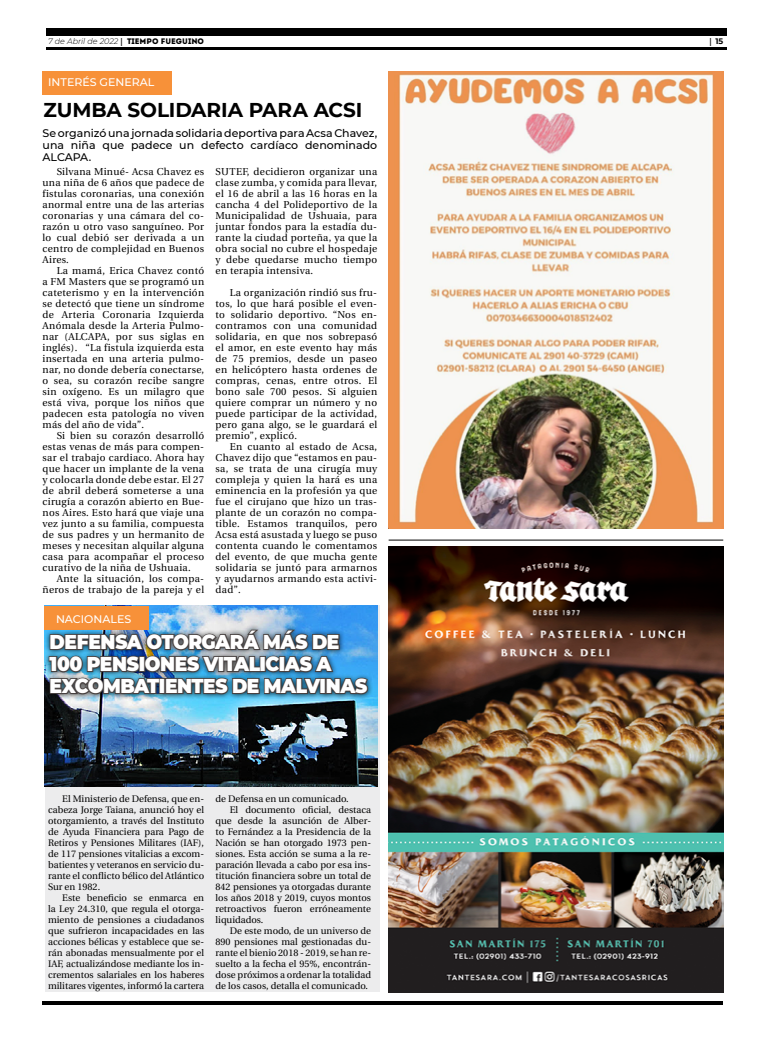
<style>
.page{position:relative;width:780px;height:1049px;background:#fff}
.page>*{position:absolute;margin:0;border:0;box-sizing:border-box;transform-origin:0 0}
.t1{font:900 20px/22px "Montserrat";letter-spacing:-.025em;color:#fff;scale:.93 1}
.t2{font:700 20px "Montserrat";letter-spacing:-.005em;color:#000}
.t3{font:500 11px/12px "Montserrat";color:#000;text-align:justify}
.t4{font:500 11px "Montserrat";color:#fff}
.t5{font:10px/11px "Utopia";letter-spacing:.03em;color:#000;text-align:justify}
.t6{font:9.5px/11px "Utopia";color:#000;text-align:justify}
.t7{font:italic 300 8px "Montserrat";color:#000}
.t8{font:700 8px "Montserrat";color:#000}
.s1{font-family:"Utopia";font-weight:700;font-style:normal}
.s2{font-family:"Intro";font-weight:400;font-style:normal}
.s3{font-family:"Utopia"}
</style>
<div class="page">
<hr style="left:46px;top:48px;width:680px;height:2px;background:#000">
<div style="left:46px;top:28px;width:680px;height:7px;background:#000"></div>
<hr style="left:43px;top:1001px;width:680px;height:4px;background:#000">
<div style="left:43px;top:72px;width:128px;height:23px;background:#f79139"></div>
<img style="left:388px;top:546px;width:335px;height:446px">
<hr style="left:388px;top:540px;width:335px;height:1px;background:#000">
<img style="left:388px;top:72px;width:335px;height:456px">
<div style="left:45px;top:605px;width:334px;height:387px;background:#ececed"></div>
<img style="left:45px;top:606px;width:332px;height:181px">
<div style="left:45px;top:606px;width:104px;height:23px;background:#f79139"></div>
<div style="left:43px;top:624px;width:330px;height:75px;background:#000;opacity:.75"></div>
<img style="left:48px;top:629px;width:321px;height:67px">
<p class="t7" style="left:48px;top:36px;width:157px">7 de Abril de 2022 <span class="s1">|</span> <span class="s2">TIEMPO FUEGUINO</span></p>
<p class="t8" style="left:709px;top:35px;width:15px"><span class="s3">|</span> 15</p>
<p class="t4" style="left:48px;top:74px;width:108px">INTERÉS GENERAL</p>
<h1 class="t2" style="left:43px;top:96px;width:320px">ZUMBA SOLIDARIA PARA ACSI</h1>
<p class="t3" style="left:43px;top:126px;width:336px">Se organizó una jornada solidaria deportiva para Acsa Chavez, una niña que padece un defecto cardíaco denominado ALCAPA.</p>
<p class="t5" style="left:215px;top:166px;width:163px">SUTEF, decidieron organizar una clase zumba, y comida para llevar, el 16 de abril a las 16 horas en la cancha 4 del Polideportivo de la Municipalidad de Ushuaia, para juntar fondos para la estadía du&shy;rante la ciudad porteña, ya que la obra social no cubre el hospedaje y debe quedarse mucho tiempo en terapia intensiva.</p>
<p class="t5" style="left:215px;top:287px;width:163px;text-indent:14px">La organización rindió sus fru&shy;tos, lo que hará posible el even&shy;to solidario deportivo. “Nos en&shy;contramos con una comunidad solidaria, en que nos sobrepasó el amor, en este evento hay más de 75 premios, desde un paseo en helicóptero hasta ordenes de compras, cenas, entre otros. El bono sale 700 pesos. Si alguien quiere comprar un número y no puede participar de la actividad, pero gana algo, se le guardará el premio”, explicó.</p>
<p class="t5" style="left:215px;top:441px;width:163px;text-indent:14px">En cuanto al estado de Acsa, Chavez dijo que “estamos en pau&shy;sa, se trata de una cirugía muy compleja y quien la hará es una eminencia en la profesión ya que fue el cirujano que hizo un tras&shy;plante de un corazón no compa&shy;tible. Estamos tranquilos, pero Acsa está asustada y luego se puso contenta cuando le comentamos del evento, de que mucha gente solidaria se juntó para armarnos y ayudarnos armando esta activi&shy;dad”.</p>
<p class="t5" style="left:43px;top:166px;width:163px;text-indent:14px">Silvana Minué- Acsa Chavez es una niña de 6 años que padece de fistulas coronarias, una conexión anormal entre una de las arterias coronarias y una cámara del co&shy;razón u otro vaso sanguíneo. Por lo cual debió ser derivada a un centro de complejidad en Buenos Aires.</p>
<p class="t5" style="left:43px;top:265px;width:163px;text-indent:14px">La mamá, Erica Chavez contó a FM Masters que se programó un cateterismo y en la intervención se detectó que tiene un síndrome de Arteria Coronaria Izquierda Anómala desde la Arteria Pulmo&shy;nar (ALCAPA, por sus siglas en inglés). “La fistula izquierda esta insertada en una arteria pulmo&shy;nar, no donde debería conectarse, o sea, su corazón recibe sangre sin oxígeno. Es un milagro que está viva, porque los niños que padecen esta patología no viven más del año de vida”.</p>
<p class="t5" style="left:43px;top:430px;width:163px;text-indent:14px">Si bien su corazón desarrolló estas venas de más para compen&shy;sar el trabajo cardiaco. Ahora hay que hacer un implante de la vena y colocarla donde debe estar. El 27 de abril deberá someterse a una cirugía a corazón abierto en Bue&shy;nos Aires. Esto hará que viaje una vez junto a su familia, compuesta de sus padres y un hermanito de meses y necesitan alquilar alguna casa para acompañar el proceso curativo de la niña de Ushuaia.</p>
<p class="t5" style="left:43px;top:573px;width:163px;text-align:right">Ante la situación, los compa&shy;ñeros de trabajo de la pareja y el</p>
<p class="t4" style="left:56px;top:611px;width:77px">NACIONALES</p>
<h1 class="t1" style="left:50px;top:630px;width:343px">DEFENSA OTORGARÁ MÁS DE<br>100 PENSIONES VITALICIAS A<br>EXCOMBATIENTES DE MALVINAS</h1>
<p class="t6" style="left:48px;top:794px;width:157px;text-indent:14px">El Ministerio de Defensa, que en&shy;cabeza Jorge Taiana, anunció hoy el otorgamiento, a través del Instituto de Ayuda Financiera para Pago de Retiros y Pensiones Militares (IAF), de 117 pensiones vitalicias a excom&shy;batientes y veteranos en servicio du&shy;rante el conflicto bélico del Atlántico Sur en 1982.</p>
<p class="t6" style="left:48px;top:893px;width:157px;text-indent:14px">Este beneficio se enmarca en la Ley 24.310, que regula el otorga&shy;miento de pensiones a ciudadanos que sufrieron incapacidades en las acciones bélicas y establece que se&shy;rán abonadas mensualmente por el IAF, actualizándose mediante los in&shy;crementos salariales en los haberes militares vigentes, informó la cartera</p>
<p class="t6" style="left:215px;top:794px;width:134px">de Defensa en un comunicado.</p>
<p class="t6" style="left:230px;top:805px;width:143px">El documento oficial, destaca</p>
<p class="t6" style="left:215px;top:816px;width:157px">que desde la asunción de Alber-</p>
<p class="t6" style="left:215px;top:827px;width:157px">to Fernández a la Presidencia de la</p>
<p class="t6" style="left:215px;top:838px;width:157px">Nación se han otorgado 1973 pen-</p>
<p class="t6" style="left:215px;top:849px;width:157px">siones. Esta acción se suma a la re-</p>
<p class="t6" style="left:215px;top:860px;width:157px">paración llevada a cabo por esa ins-</p>
<p class="t6" style="left:215px;top:871px;width:157px">titución financiera sobre un total de</p>
<p class="t6" style="left:215px;top:882px;width:157px">842 pensiones ya otorgadas durante</p>
<p class="t6" style="left:215px;top:893px;width:157px">los años 2018 y 2019, cuyos montos</p>
<p class="t6" style="left:215px;top:904px;width:157px">retroactivos fueron erróneamente</p>
<p class="t6" style="left:215px;top:915px;width:49px">liquidados.</p>
<p class="t6" style="left:230px;top:926px;width:143px">De este modo, de un universo de</p>
<p class="t6" style="left:215px;top:937px;width:157px">890 pensiones mal gestionadas du-</p>
<p class="t6" style="left:215px;top:948px;width:157px">rante el bienio 2018 - 2019, se han re-</p>
<p class="t6" style="left:215px;top:959px;width:157px">suelto a la fecha el 95%, encontrán-</p>
<p class="t6" style="left:215px;top:970px;width:157px">dose próximos a ordenar la totalidad</p>
<p class="t6" style="left:215px;top:981px;width:154px">de los casos, detalla el comunicado.</p>
</div>
